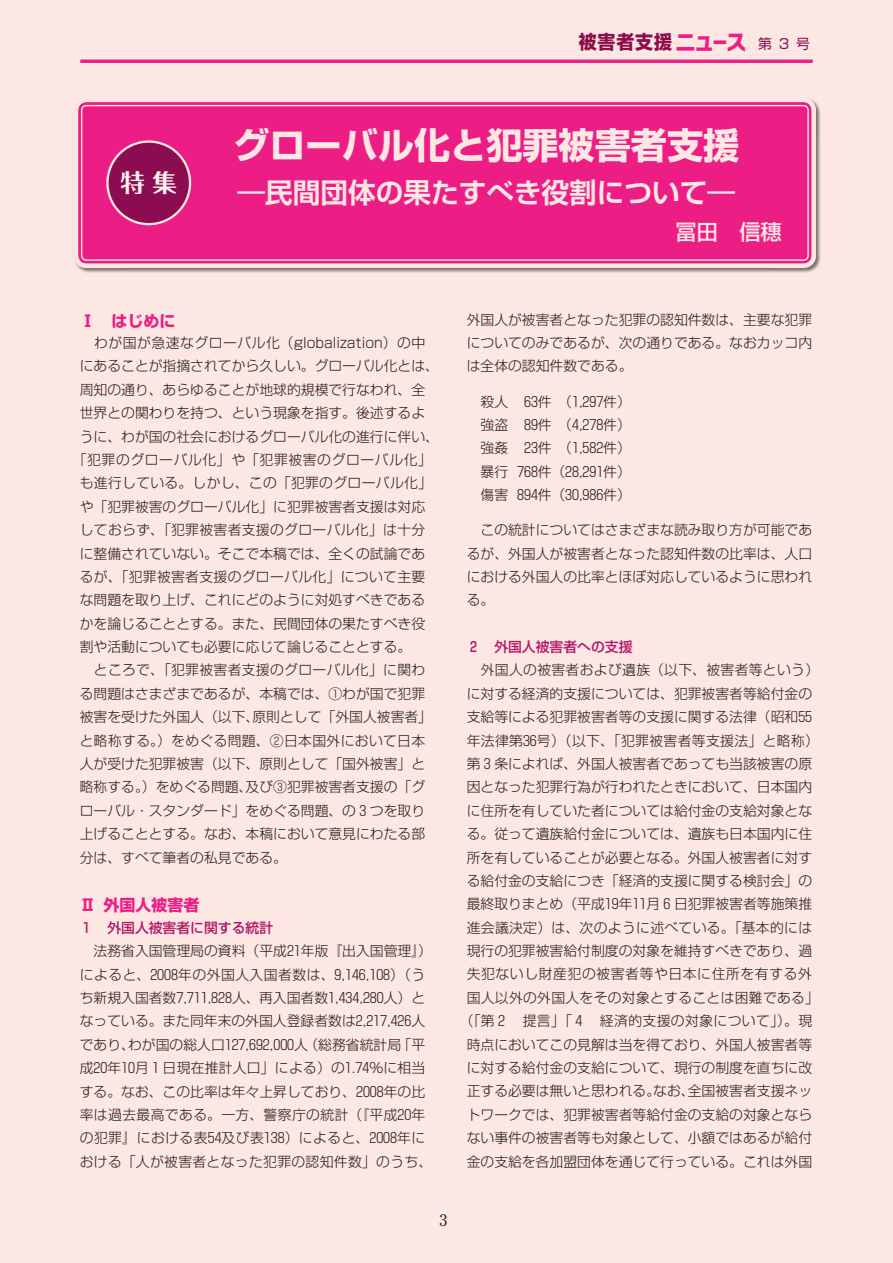
<style>
.page{position:relative;width:893px;height:1263px;background:#fde7e2}
.page>*{position:absolute;margin:0;border:0;box-sizing:border-box;transform-origin:0 0}
.t1{font:700 36.15px "Shin Go Pro";color:#fde7e2}
.t2{font:700 27.6px "Shin Go Pro De";color:#fde7e2}
.t3{font:700 24.6px "Folk Pro";color:#fdf3f0}
.t4{font:500 21.3px "Shin Go Pro";color:#fde7e2}
.t5{font:700 18.9px "Shin Go Pro";letter-spacing:.05em;color:#8c0c4d;scale:.95 1}
.t6{font:700 15.9px "Shin Go Pro";color:#ed1d86}
.t7{font:700 15.9px "Futo Min A101 Pro";color:#231f20}
.t8{font:300 13.8px/23.4px "Shin Go Pro";color:#231f20;text-align:justify}
.t9{font:300 13.8px "Shin Go Pro";letter-spacing:.025em;color:#231f20}
.t10{font:300 13.8px "Shin Go Pro";letter-spacing:.035em;color:#231f20}
.t11{font:500 13.8px "Shin Go Pro";color:#b11668}
.t12{font:300 13.8px "Shin Go Pro";letter-spacing:.045em;color:#231f20}
.s1{font-family:"Typelabo N Std";font-weight:800;font-size:20.55px;color:#ed1d86}
.s2{font-weight:400;font-size:13.8px;color:#8c0c51}
</style>
<div class="page">
<hr style="left:80px;top:60px;width:733px;height:3px;background:#ed1d86">
<img style="left:74px;top:97px;width:747px;height:44px">
<img style="left:74px;top:268px;width:53px;height:5px">
<img style="left:768px;top:141px;width:53px;height:132px">
<img style="left:127px;top:268px;width:641px;height:5px">
<svg style="left:74px;top:98px;width:742px;height:170px;background:#f59cbf"></svg>
<div style="left:81px;top:105px;width:728px;height:156px;background:#ed1d86"></div>
<img style="left:106px;top:140px;width:90px;height:91px">
<div style="left:107px;top:142px;width:83px;height:82px;background:#8c0c51;border-radius:50%"></div>
<div style="left:106px;top:140px;width:85px;height:85px;border:2px solid #fde7e2;border-radius:50%"></div>
<div style="left:234px;top:127px;width:510px;height:84px;background:#ed1d86"></div>
<h3 class="t3" style="left:120px;top:162px;width:58px">特集</h3>
<h3 class="t5" style="left:579px;top:27px;width:245px">被害者支援<span class="s1">ニュース</span> <span class="s2">第 3 号</span></h3>
<h1 class="t1" style="left:233px;top:117px;width:507px">グローバル化と犯罪被害者支援</h1>
<h2 class="t2" style="left:238px;top:170px;width:499px">―民間団体の果たすべき役割について―</h2>
<h3 class="t4" style="left:676px;top:214px;width:108px">冨田　信穗</h3>
<p class="t6" style="left:80px;top:308px;width:97px">Ⅰ　はじめに</p>
<p class="t10" style="left:80px;top:331px;width:347px">　わが国が急速なグローバル化（globalization）の中</p>
<p class="t8" style="left:80px;top:353px;width:361px">にあることが指摘されてから久しい。グローバル化とは、</p>
<p class="t8" style="left:80px;top:376px;width:347px">周知の通り、あらゆることが地球的規模で行なわれ、全</p>
<p class="t8" style="left:80px;top:400px;width:347px">世界との関わりを持つ、という現象を指す。後述するよ</p>
<p class="t8" style="left:80px;top:423px;width:361px">うに、わが国の社会におけるグローバル化の進行に伴い、</p>
<p class="t12" style="left:73px;top:448px;width:361px">「犯罪のグローバル化」や「犯罪被害のグローバル化」</p>
<p class="t9" style="left:80px;top:472px;width:354px">も進行している。しかし、この「犯罪のグローバル化」</p>
<p class="t8" style="left:80px;top:493px;width:347px">や「犯罪被害のグローバル化」に犯罪被害者支援は対応</p>
<p class="t9" style="left:80px;top:519px;width:347px">しておらず、「犯罪被害者支援のグローバル化」は十分</p>
<p class="t8" style="left:80px;top:540px;width:347px">に整備されていない。そこで本稿では、全くの試論であ</p>
<p class="t9" style="left:80px;top:565px;width:347px">るが、「犯罪被害者支援のグローバル化」について主要</p>
<p class="t8" style="left:80px;top:587px;width:347px">な問題を取り上げ、これにどのように対処すべきである</p>
<p class="t8" style="left:80px;top:610px;width:347px">かを論じることとする。また、民間団体の果たすべき役</p>
<p class="t8" style="left:80px;top:633px;width:333px">割や活動についても必要に応じて論じることとする。</p>
<p class="t9" style="left:80px;top:659px;width:347px">　ところで、「犯罪被害者支援のグローバル化」に関わ</p>
<p class="t8" style="left:80px;top:680px;width:347px">る問題はさまざまであるが、本稿では、①わが国で犯罪</p>
<p class="t8" style="left:80px;top:704px;width:354px">被害を受けた外国人（以下、原則として「外国人被害者」</p>
<p class="t9" style="left:80px;top:729px;width:347px">と略称する。）をめぐる問題、②日本国外において日本</p>
<p class="t8" style="left:80px;top:750px;width:347px">人が受けた犯罪被害（以下、原則として「国外被害」と</p>
<p class="t8" style="left:80px;top:774px;width:347px">略称する。）をめぐる問題、及び③犯罪被害者支援の「グ</p>
<p class="t8" style="left:80px;top:797px;width:347px">ローバル・スタンダード」をめぐる問題、の 3 つを取り</p>
<p class="t8" style="left:80px;top:820px;width:347px">上げることとする。なお、本稿において意見にわたる部</p>
<p class="t8" style="left:80px;top:844px;width:209px">分は、すべて筆者の私見である。</p>
<p class="t6" style="left:80px;top:893px;width:121px">Ⅱ　外国人被害者</p>
<p class="t11" style="left:83px;top:916px;width:192px">1 　外国人被害者に関する統計</p>
<p class="t8" style="left:80px;top:937px;width:354px;text-align:left">　法務省入国管理局の資料（平成21年版『出入国管理』）によると、2008年の外国人入国者数は、9,146,108）（うち新規入国者数7,711,828人、再入国者数1,434,280人）となっている。また同年末の外国人登録者数は2,217,426人であり、わが国の総人口127,692,000人（総務省統計局「平成20年10月 1 日現在推計人口」による）の1.74％に相当する。なお、この比率は年々上昇しており、2008年の比率は過去最高である。一方、警察庁の統計（『平成20年の犯罪』における表54及び表138）によると、2008年における「人が被害者となった犯罪の認知件数」のうち、</p>
<p class="t7" style="left:439px;top:1207px;width:10px">3</p>
<p class="t8" style="left:467px;top:306px;width:347px">外国人が被害者となった犯罪の認知件数は、主要な犯罪についてのみであるが、次の通りである。なおカッコ内は全体の認知件数である。</p>
<p class="t8" style="left:480px;top:388px;width:152px">殺人 63件 （1,297件）強盗 89件 （4,278件）強姦 23件 （1,582件）暴行 768件 （28,291件）傷害 894件 （30,986件）</p>
<p class="t8" style="left:467px;top:516px;width:347px">　この統計についてはさまざまな読み取り方が可能であるが、外国人が被害者となった認知件数の比率は、人口における外国人の比率とほぼ対応しているように思われる。</p>
<p class="t11" style="left:470px;top:635px;width:164px">2 　外国人被害者への支援</p>
<p class="t8" style="left:460px;top:657px;width:361px;text-align:center">　外国人の被害者および遺族（以下、被害者等という）に対する経済的支援については、犯罪被害者等給付金の支給等による犯罪被害者等の支援に関する法律（昭和55年法律第36号）（以下、「犯罪被害者等支援法」と略称）第 3 条によれば、外国人被害者であっても当該被害の原因となった犯罪行為が行われたときにおいて、日本国内に住所を有していた者については給付金の支給対象となる。従って遺族給付金については、遺族も日本国内に住所を有していることが必要となる。外国人被害者に対する給付金の支給につき「経済的支援に関する検討会」の最終取りまとめ（平成19年11月 6 日犯罪被害者等施策推進会議決定）は、次のように述べている。「基本的には現行の犯罪被害給付制度の対象を維持すべきであり、過失犯ないし財産犯の被害者等や日本に住所を有する外国人以外の外国人をその対象とすることは困難である」（「第 2 　提言」「 4 　経済的支援の対象について」）。現時点においてこの見解は当を得ており、外国人被害者等に対する給付金の支給について、現行の制度を直ちに改正する必要は無いと思われる。なお、全国被害者支援ネットワークでは、犯罪被害者等給付金の支給の対象とならない事件の被害者等も対象として、小額ではあるが給付金の支給を各加盟団体を通じて行っている。これは外国</p>
</div>
